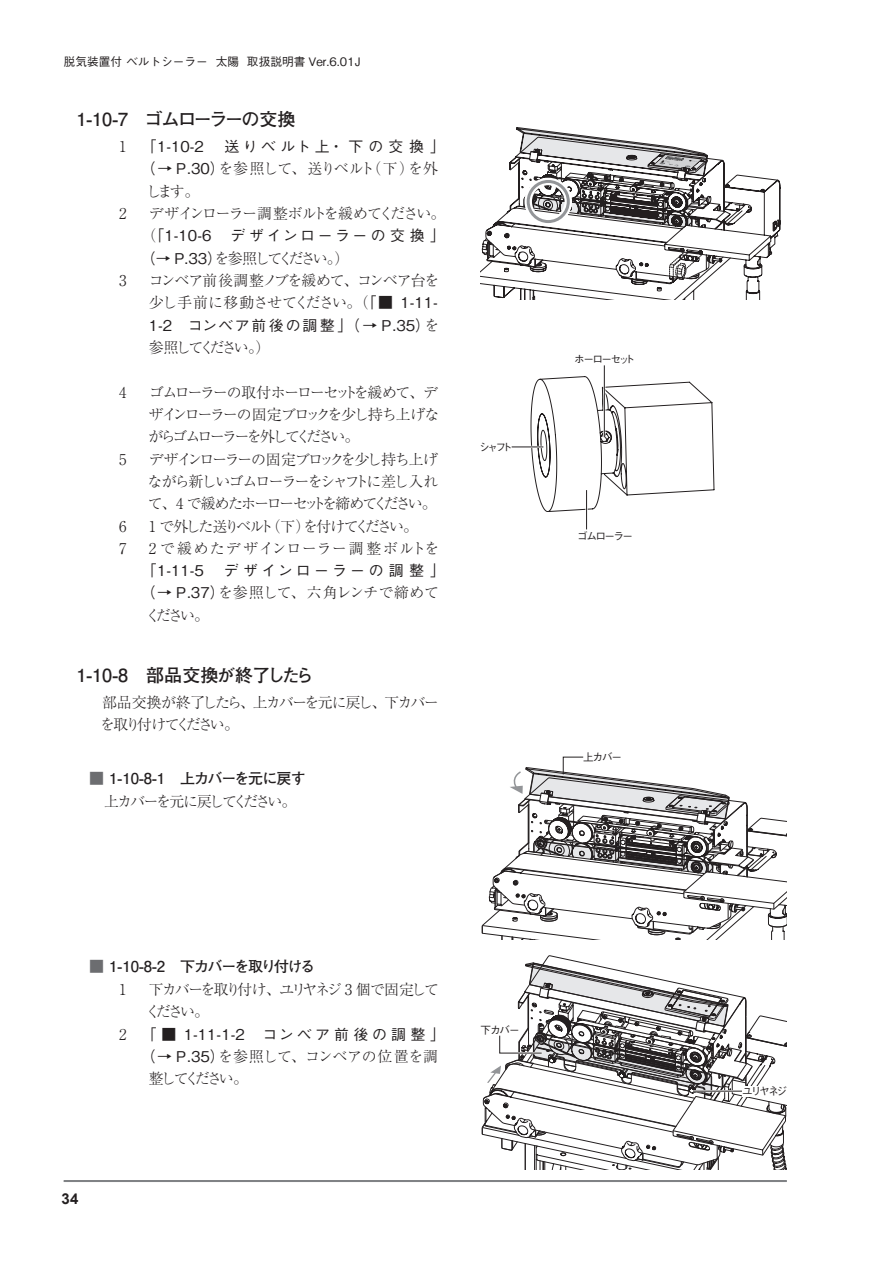
<style>
.page{position:relative;width:893px;height:1263px;background:#fff}
.page>*{position:absolute;margin:0;border:0;box-sizing:border-box;transform-origin:0 0}
.t1{font:700 18px "Futo Go B101 Pro";letter-spacing:-.025em;color:#231f20}
.t2{font:700 18px "Futo Go B101 Pro";letter-spacing:-.085em;color:#231f20}
.t3{font:700 15px "Futo Go B101 Pro";letter-spacing:-.075em;color:#231f20}
.t4{font:700 15px "Arial";color:#231f20}
.t5{font:300 14.85px/22.4px "Ryumin Pro";letter-spacing:-.11em;color:#231f20;text-align:justify}
.t6{font:300 14.85px/22.4px "Ryumin Pro";letter-spacing:-.065em;color:#231f20}
.t7{font:300 14.85px "Ryumin Pro";letter-spacing:-.18em;color:#231f20}
.t8{font:300 14.85px/22.4px "Ryumin Pro";letter-spacing:-.04em;color:#231f20}
.t9{font:300 14.85px/22.4px "Ryumin Pro";letter-spacing:-.085em;color:#231f20}
.t10{font:300 14.85px/22.4px "Ryumin Pro";letter-spacing:-.045em;color:#231f20}
.t11{font:300 14.85px/22.4px "Ryumin Pro";letter-spacing:-.165em;color:#231f20}
.t12{font:300 14.85px "Ryumin Pro";letter-spacing:-.09em;color:#231f20}
.t13{font:500 14.85px "Gothic BBB Pro";letter-spacing:.135em;color:#231f20}
.t14{font:500 14.85px "Gothic BBB Pro";letter-spacing:.27em;color:#231f20}
.t15{font:500 14.85px "Gothic BBB Pro";letter-spacing:.275em;color:#231f20}
.t16{font:500 14.85px "Gothic BBB Pro";letter-spacing:.18em;color:#231f20}
.t17{font:500 14.85px "Gothic BBB Pro";letter-spacing:.21em;color:#231f20}
.t18{font:300 14.85px "Ryumin Pro";letter-spacing:.07em;color:#231f20}
.t19{font:300 14.85px "Ryumin Pro";letter-spacing:-.15em;color:#231f20}
.t20{font:300 14.85px "Ryumin Pro";letter-spacing:-.185em;color:#231f20}
.t21{font:500 11.7px "Gothic BBB Pro";color:#231f20}
.t22{font:500 10.65px "Gothic BBB Pro";letter-spacing:-.15em;color:#231f20}
.s1{font-family:"Ryumin Pro";font-weight:300}
.s2{font-family:"Gothic BBB Pro";font-weight:500}
.s3{color:#6c6d70}
</style>
<div class="page">
<hr style="left:64px;top:1180px;width:723px;height:2px;background:#808285">
<svg style="left:531px;top:376px;width:183px;height:136px"></svg>
<svg style="left:736px;top:174px;width:45px;height:125px"></svg>
<svg style="left:480px;top:128px;width:256px;height:171px"></svg>
<div style="left:524px;top:178px;width:48px;height:47px;border:8px solid #fff;border-radius:50%"></div>
<div style="left:527px;top:180px;width:43px;height:43px;border:3px solid #939598;border-radius:50%"></div>
<hr style="left:585px;top:490px;width:3px;height:39px;background:#fff">
<hr style="left:603px;top:365px;width:2px;height:72px;background:#fff">
<hr style="left:586px;top:490px;width:1px;height:39px;background:#231f20">
<hr style="left:604px;top:365px;width:1px;height:72px;background:#231f20">
<hr style="left:512px;top:446px;width:31px;height:2px;background:#fff">
<hr style="left:512px;top:447px;width:31px;height:1px;background:#231f20">
<svg style="left:482px;top:757px;width:305px;height:183px"></svg>
<svg style="left:482px;top:955px;width:305px;height:214px"></svg>
<hr style="left:693px;top:1091px;width:49px;height:1px;background:#231f20">
<div style="left:742px;top:1086px;width:45px;height:10px;background:#fff"></div>
<p class="t21" style="left:64px;top:52px;width:298px">脱気装置付 ベルトシーラー 太陽 取扱説明書 Ver.6.01J</p>
<p class="t2" style="left:77px;top:105px;width:220px">1-10-7　ゴムローラーの交換</p>
<p class="t15" style="left:119px;top:134px;width:327px"><span class="s1">1</span> 「1-10-2　送りベルト上・下の交換」</p>
<p class="t9" style="left:146px;top:156px;width:293px;text-indent:-5px"><span class="s2">（→ P.30）</span>を参照して、送りベルト（下）を外します。</p>
<p class="t5" style="left:119px;top:201px;width:9px">2</p>
<p class="t12" style="left:149px;top:202px;width:298px">デザインローラー調整ボルトを緩めてください。</p>
<p class="t16" style="left:141px;top:224px;width:305px"><span class="s1">（</span>「1-10-6　デザインローラーの交換」</p>
<p class="t7" style="left:141px;top:246px;width:210px"><span class="s2">（→ P.33）</span>を参照してください。）</p>
<p class="t5" style="left:119px;top:268px;width:9px">3</p>
<p class="t6" style="left:149px;top:268px;width:292px">コンベア前後調整ノブを緩めて、コンベア台を少し手前に移動させてください。（<span class="s2">「■ 1-11-</span></p>
<p class="t13" style="left:149px;top:313px;width:292px">1-2　コンベア前後の調整」（→ P.35）<span class="s1">を</span></p>
<p class="t20" style="left:149px;top:336px;width:123px">参照してください。）</p>
<p class="t5" style="left:119px;top:380px;width:9px">4</p>
<p class="t5" style="left:149px;top:380px;width:292px">ゴムローラーの取付ホーローセットを緩めて、デザインローラーの固定ブロックを少し持ち上げながらゴムローラーを外してください。</p>
<p class="t5" style="left:119px;top:447px;width:9px">5</p>
<p class="t5" style="left:148px;top:447px;width:292px">デザインローラーの固定ブロックを少し持ち上げながら新しいゴムローラーをシャフトに差し入れて、4 で緩めたホーローセットを締めてください。</p>
<p class="t5" style="left:119px;top:514px;width:9px">6</p>
<p class="t7" style="left:149px;top:514px;width:271px">1 で外した送りベルト（下）を付けてください。</p>
<p class="t5" style="left:119px;top:536px;width:9px">7</p>
<p class="t18" style="left:149px;top:537px;width:292px">2 で緩めたデザインローラー調整ボルトを</p>
<p class="t17" style="left:142px;top:559px;width:304px">「1-11-5　デザインローラーの調整」</p>
<p class="t10" style="left:146px;top:581px;width:295px;text-indent:-5px"><span class="s2">（→ P.37）</span>を参照して、六角レンチで締めてください。</p>
<p class="t1" style="left:77px;top:661px;width:239px">1-10-8　部品交換が終了したら</p>
<p class="t5" style="left:100px;top:690px;width:340px">部品交換が終了したら、上カバーを元に戻し、下カバーを取り付けてください。</p>
<p class="t3" style="left:89px;top:766px;width:218px"><span class="s3">■</span> 1-10-8-1　上カバーを元に戻す</p>
<p class="t19" style="left:104px;top:790px;width:194px">上カバーを元に戻してください。</p>
<p class="t22" style="left:479px;top:438px;width:35px">シャフト</p>
<p class="t22" style="left:574px;top:351px;width:62px">ホーローセット</p>
<p class="t22" style="left:577px;top:527px;width:57px">ゴムローラー</p>
<p class="t22" style="left:583px;top:748px;width:41px">上カバー</p>
<p class="t3" style="left:89px;top:954px;width:228px"><span class="s3">■</span> 1-10-8-2　下カバーを取り付ける</p>
<p class="t5" style="left:119px;top:977px;width:9px">1</p>
<p class="t11" style="left:146px;top:977px;width:295px">下カバーを取り付け、ユリヤネジ 3 個で固定してください。</p>
<p class="t14" style="left:119px;top:1022px;width:327px"><span class="s1">2</span> 「 ■ 1-11-1-2　コンベア前後の調整」</p>
<p class="t8" style="left:149px;top:1044px;width:291px;text-indent:-8px"><span class="s2">（→ P.35）</span>を参照して、コンベアの位置を調整してください。</p>
<p class="t4" style="left:62px;top:1188px;width:18px">34</p>
<p class="t22" style="left:480px;top:1022px;width:41px">下カバー</p>
<p class="t22" style="left:742px;top:1082px;width:47px">ユリヤネジ</p>
</div>
